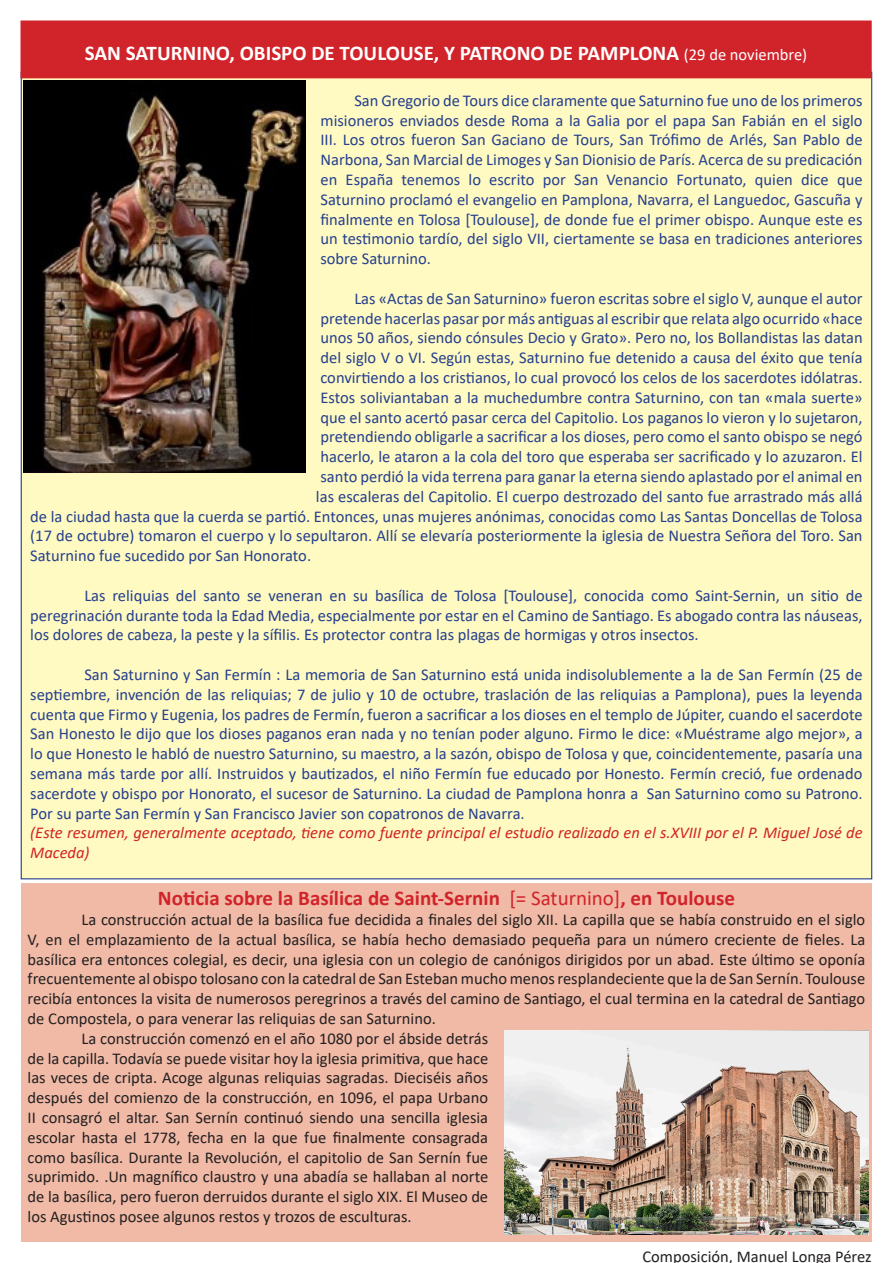
<style>
.page{position:relative;width:893px;height:1263px;background:#fff}
.page>*{position:absolute;margin:0;border:0;box-sizing:border-box;transform-origin:0 0}
.t1{font:700 21px "Calibri";color:#fff}
.t2{font:700 21px "Calibri";color:#d1232a}
.t3{font:16.5px/19.8px "Calibri";color:#253f8e;text-align:justify}
.t4{font:16.5px/19.8px "Calibri";color:#231f20;text-align:justify}
.t5{font:italic 16.5px/19.8px "Calibri";color:#d1232a}
.s1{font-weight:400;font-size:16.5px}
.s2{font-weight:400}
</style>
<div class="page">
<div style="left:21px;top:72px;width:851px;height:807px;background:#fffac1"></div>
<div style="left:21px;top:21px;width:850px;height:57px;background:#d1232a"></div>
<img style="left:23px;top:81px;width:283px;height:391px">
<div style="left:21px;top:883px;width:851px;height:359px;background:#f0baa6"></div>
<img style="left:505px;top:1031px;width:364px;height:203px">
<p class="t1" style="left:85px;top:38px;width:724px">SAN SATURNINO, OBISPO DE TOULOUSE, Y PATRONO DE PAMPLONA <span class="s1">(29 de noviembre)</span></p>
<p class="t3" style="left:320px;top:90px;width:544px;text-indent:34px">San Gregorio de Tours dice claramente que Saturnino fue uno de los primeros misioneros enviados desde Roma a la Galia por el papa San Fabián en el siglo III. Los otros fueron San Gaciano de Tours, San Trófimo de Arlés, San Pablo de Narbona, San Marcial de Limoges y San Dionisio de París. Acerca de su predicación en España tenemos lo escrito por San Venancio Fortunato, quien dice que Saturnino proclamó el evangelio en Pamplona, Navarra, el Languedoc, Gascuña y finalmente en Tolosa [Toulouse], de donde fue el primer obispo. Aunque este es un testimonio tardío, del siglo VII, ciertamente se basa en tradiciones anteriores sobre Saturnino.</p>
<p class="t3" style="left:354px;top:288px;width:510px">Las «Actas de San Saturnino» fueron escritas sobre el siglo V, aunque el autor</p>
<p class="t3" style="left:320px;top:308px;width:544px">pretende hacerlas pasar por más antiguas al escribir que relata algo ocurrido «hace</p>
<p class="t3" style="left:320px;top:328px;width:544px">unos 50 años, siendo cónsules Decio y Grato». Pero no, los Bollandistas las datan</p>
<p class="t3" style="left:320px;top:347px;width:544px">del siglo V o VI. Según estas, Saturnino fue detenido a causa del éxito que tenía</p>
<p class="t3" style="left:320px;top:367px;width:544px">convirtiendo a los cristianos, lo cual provocó los celos de los sacerdotes idólatras.</p>
<p class="t3" style="left:320px;top:387px;width:544px">Estos soliviantaban a la muchedumbre contra Saturnino, con tan «mala suerte»</p>
<p class="t3" style="left:320px;top:407px;width:544px">que el santo acertó pasar cerca del Capitolio. Los paganos lo vieron y lo sujetaron,</p>
<p class="t3" style="left:320px;top:427px;width:544px">pretendiendo obligarle a sacrificar a los dioses, pero como el santo obispo se negó</p>
<p class="t3" style="left:320px;top:446px;width:544px">hacerlo, le ataron a la cola del toro que esperaba ser sacrificado y lo azuzaron. El</p>
<p class="t3" style="left:320px;top:466px;width:544px">santo perdió la vida terrena para ganar la eterna siendo aplastado por el animal en</p>
<p class="t3" style="left:316px;top:486px;width:548px">las escaleras del Capitolio. El cuerpo destrozado del santo fue arrastrado más allá</p>
<p class="t3" style="left:30px;top:506px;width:834px">de la ciudad hasta que la cuerda se partió. Entonces, unas mujeres anónimas, conocidas como Las Santas Doncellas de Tolosa</p>
<p class="t3" style="left:30px;top:526px;width:834px">(17 de octubre) tomaron el cuerpo y lo sepultaron. Allí se elevaría posteriormente la iglesia de Nuestra Señora del Toro. San</p>
<p class="t3" style="left:30px;top:545px;width:282px">Saturnino fue sucedido por San Honorato.</p>
<p class="t3" style="left:30px;top:585px;width:834px;text-indent:54px">Las reliquias del santo se veneran en su basílica de Tolosa [Toulouse], conocida como Saint-Sernin, un sitio de peregrinación durante toda la Edad Media, especialmente por estar en el Camino de Santiago. Es abogado contra las náuseas, los dolores de cabeza, la peste y la sífilis. Es protector contra las plagas de hormigas y otros insectos.</p>
<p class="t3" style="left:30px;top:664px;width:834px;text-indent:54px">San Saturnino y San Fermín : La memoria de San Saturnino está unida indisolublemente a la de San Fermín (25 de septiembre, invención de las reliquias; 7 de julio y 10 de octubre, traslación de las reliquias a Pamplona), pues la leyenda cuenta que Firmo y Eugenia, los padres de Fermín, fueron a sacrificar a los dioses en el templo de Júpiter, cuando el sacerdote San Honesto le dijo que los dioses paganos eran nada y no tenían poder alguno. Firmo le dice: «Muéstrame algo mejor», a lo que Honesto le habló de nuestro Saturnino, su maestro, a la sazón, obispo de Tolosa y que, coincidentemente, pasaría una semana más tarde por allí. Instruidos y bautizados, el niño Fermín fue educado por Honesto. Fermín creció, fue ordenado sacerdote y obispo por Honorato, el sucesor de Saturnino. La ciudad de Pamplona honra a San Saturnino como su Patrono.<br>Por su parte San Fermín y San Francisco Javier son copatronos de Navarra.</p>
<p class="t5" style="left:30px;top:822px;width:834px">(Este resumen, generalmente aceptado, tiene como fuente principal el estudio realizado en el s.XVIII por el P. Miguel José de<br>Maceda)</p>
<p class="t2" style="left:158px;top:883px;width:579px">Noticia sobre la Basílica de Saint-Sernin <span class="s2">[= Saturnino]</span>, en Toulouse</p>
<p class="t4" style="left:28px;top:909px;width:839px;text-indent:54px">La construcción actual de la basílica fue decidida a finales del siglo XII. La capilla que se había construido en el siglo V, en el emplazamiento de la actual basílica, se había hecho demasiado pequeña para un número creciente de fieles. La basílica era entonces colegial, es decir, una iglesia con un colegio de canónigos dirigidos por un abad. Este último se oponía frecuentemente al obispo tolosano con la catedral de San Esteban mucho menos resplandeciente que la de San Sernín. Toulouse recibía entonces la visita de numerosos peregrinos a través del camino de Santiago, el cual termina en la catedral de Santiago de Compostela, o para venerar las reliquias de san Saturnino.</p>
<p class="t4" style="left:28px;top:1028px;width:462px;text-indent:54px">La construcción comenzó en el año 1080 por el ábside detrás de la capilla. Todavía se puede visitar hoy la iglesia primitiva, que hace las veces de cripta. Acoge algunas reliquias sagradas. Dieciséis años después del comienzo de la construcción, en 1096, el papa Urbano II consagró el altar. San Sernín continuó siendo una sencilla iglesia escolar hasta el 1778, fecha en la que fue finalmente consagrada como basílica. Durante la Revolución, el capitolio de San Sernín fue suprimido. .Un magnífico claustro y una abadía se hallaban al norte de la basílica, pero fueron derruidos durante el siglo XIX. El Museo de los Agustinos posee algunos restos y trozos de esculturas.</p>
<p class="t4" style="left:642px;top:1246px;width:231px">Composición, Manuel Longa Pérez</p>
</div>
